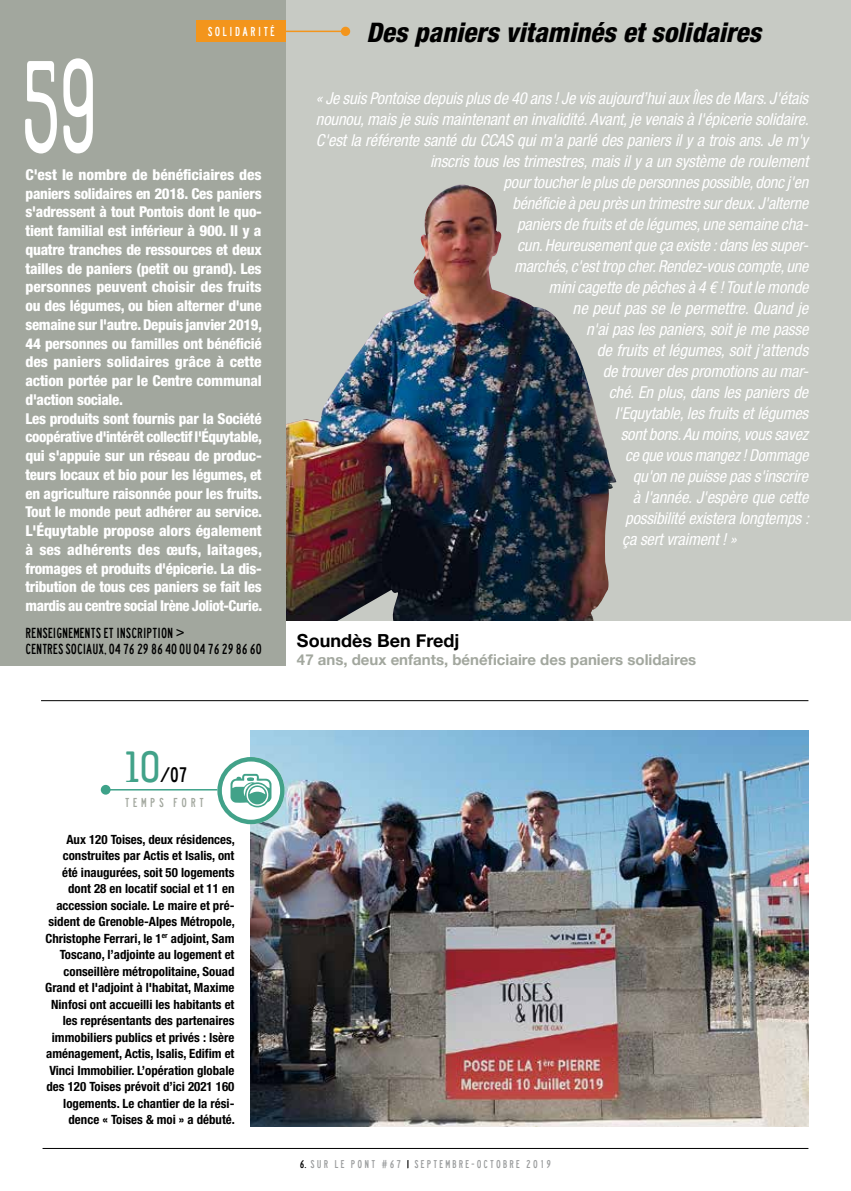
<style>
.page{position:relative;width:851px;height:1191px;background:#fff}
.page>*{position:absolute;margin:0;border:0;box-sizing:border-box;transform-origin:0 0}
.t1{font:119.7px "Tower Print US";color:#fff;scale:.6 1}
.t2{font:italic 800 condensed 27px "Helvetica Neue";color:#000}
.t3{font:19.5px "lanea";color:#000}
.t4{font:700 18px "Helvetica Neue";color:#000}
.t5{font:italic condensed 16.5px "Helvetica Neue";letter-spacing:-.01em;color:#fff}
.t6{font:800 condensed 15px/18.8px "Helvetica Neue";letter-spacing:-.02em;color:#fff}
.t7{font:700 15px "Helvetica Neue";color:#a2a79e}
.t8{font:13.5px/16px "lanea";color:#000}
.t9{font:700 condensed 12.75px/16.5px "Helvetica Neue";color:#000;text-align:right}
.t10{font:12px "lanea";letter-spacing:.2em;color:#fff}
.t11{font:12px "lanea";letter-spacing:.3em;color:#a2a79e}
.t12{font:10.5px "lanea";letter-spacing:.2em;color:#9c9e9f}
.s1{font-family:"Tower Print US";font-size:39.9px;color:#42a289}
.s2{color:#000}
</style>
<div class="page">
<hr style="left:43px;top:1148px;width:765px;height:1px;background:#000">
<img style="left:250px;top:731px;width:558px;height:396px">
<div style="left:284px;top:0;width:566px;height:621px;background:#c7cac4"></div>
<img style="left:285px;top:185px;width:331px;height:436px">
<hr style="left:108px;top:789px;width:111px;height:1px;background:#3ea289">
<div style="left:101px;top:785px;width:9px;height:9px;background:#3ea289;border-radius:50%"></div>
<svg style="left:217px;top:757px;width:67px;height:67px"></svg>
<hr style="left:41px;top:700px;width:767px;height:1px;background:#000">
<div style="left:0;top:0;width:285px;height:666px;background:#a2a79e"></div>
<div style="left:196px;top:20px;width:89px;height:22px;background:#f3951c"></div>
<hr style="left:284px;top:31px;width:64px;height:1px;background:#f3951c">
<div style="left:341px;top:27px;width:9px;height:9px;background:#f3951c;border-radius:50%"></div>
<p class="t10" style="left:208px;top:25px;width:69px">SOLIDARITÉ</p>
<h2 class="t2" style="left:366px;top:15px;width:396px">Des paniers vitaminés et solidaires</h2>
<h1 class="t1" style="left:22px;top:31px;width:125px">59</h1>
<p class="t6" style="left:26px;top:165px;width:238px">C'est le nombre de bénéficiaires des paniers solidaires en 2018. Ces paniers s'adressent à tout Pontois dont le quo&shy;tient familial est inférieur à 900. Il y a quatre tranches de ressources et deux tailles de paniers (petit ou grand). Les personnes peuvent choisir des fruits ou des légumes, ou bien alterner d'une semaine sur l'autre. Depuis janvier 2019, 44 personnes ou familles ont bénéficié des paniers solidaires grâce à cette action portée par le Centre communal d'action sociale.<br>Les produits sont fournis par la Société coopérative d'intérêt collectif l'Équytable, qui s'appuie sur un réseau de produc&shy;teurs locaux et bio pour les légumes, et en agriculture raisonnée pour les fruits.<br>Tout le monde peut adhérer au service.<br>L'Équytable propose alors également à ses adhérents des œufs, laitages, fromages et produits d'épicerie. La dis&shy;tribution de tous ces paniers se fait les mardis au centre social Irène Joliot-Curie.</p>
<p class="t8" style="left:26px;top:625px;width:238px">RENSEIGNEMENTS ET INSCRIPTION &gt;<br>CENTRES SOCIAUX, 04 76 29 86 40 OU 04 76 29 86 60</p>
<p class="t3" style="left:125px;top:763px;width:64px"><span class="s1">10</span>/07</p>
<p class="t11" style="left:125px;top:795px;width:80px">TEMPS FORT</p>
<p class="t9" style="left:45px;top:830px;width:191px">Aux 120 Toises, deux résidences, construites par Actis et Isalis, ont été inaugurées, soit 50 logements dont 28 en locatif social et 11 en accession sociale. Le maire et pré&shy;sident de Grenoble-Alpes Métropole, Christophe Ferrari, le 1<sup>er</sup> adjoint, Sam Toscano, l’adjointe au logement et conseillère métropolitaine, Souad Grand et l'adjoint à l'habitat, Maxime Ninfosi ont accueilli les habitants et les représentants des partenaires immobiliers publics et privés : Isère aménagement, Actis, Isalis, Edifim et Vinci Immobilier. L’opération globale des 120 Toises prévoit d’ici 2021 160 logements. Le chantier de la rési&shy;dence « Toises &amp; moi » a débuté.</p>
<p class="t5" style="left:316px;top:88px;width:494px">« Je suis Pontoise depuis plus de 40 ans ! Je vis aujourd’hui aux Îles de Mars. J'étais</p>
<p class="t5" style="left:316px;top:109px;width:494px">nounou, mais je suis maintenant en invalidité. Avant, je venais à l'épicerie solidaire.</p>
<p class="t5" style="left:316px;top:130px;width:493px">C'est la référente santé du CCAS qui m'a parlé des paniers il y a trois ans. Je m'y</p>
<p class="t5" style="left:430px;top:151px;width:380px">inscris tous les trimestres, mais il y a un système de roulement</p>
<p class="t5" style="left:503px;top:172px;width:306px">pour toucher le plus de personnes possible, donc j'en</p>
<p class="t5" style="left:512px;top:193px;width:297px">bénéficie à peu près un trimestre sur deux. J'alterne</p>
<p class="t5" style="left:517px;top:214px;width:293px">paniers de fruits et de légumes, une semaine cha-</p>
<p class="t5" style="left:517px;top:235px;width:293px">cun. Heureusement que ça existe : dans les super-</p>
<p class="t5" style="left:514px;top:256px;width:296px">marchés, c'est trop cher. Rendez-vous compte, une</p>
<p class="t5" style="left:548px;top:277px;width:261px">mini cagette de pêches à 4 € ! Tout le monde</p>
<p class="t5" style="left:572px;top:298px;width:237px">ne peut pas se le permettre. Quand je</p>
<p class="t5" style="left:586px;top:319px;width:224px">n'ai pas les paniers, soit je me passe</p>
<p class="t5" style="left:596px;top:340px;width:213px">de fruits et légumes, soit j'attends</p>
<p class="t5" style="left:602px;top:361px;width:207px">de trouver des promotions au mar-</p>
<p class="t5" style="left:608px;top:382px;width:201px">ché. En plus, dans les paniers de</p>
<p class="t5" style="left:614px;top:403px;width:195px">l'Equytable, les fruits et légumes</p>
<p class="t5" style="left:620px;top:424px;width:189px">sont bons. Au moins, vous savez</p>
<p class="t5" style="left:625px;top:445px;width:185px">ce que vous mangez ! Dommage</p>
<p class="t5" style="left:632px;top:466px;width:177px">qu'on ne puisse pas s'inscrire</p>
<p class="t5" style="left:632px;top:487px;width:177px">à l'année. J'espère que cette</p>
<p class="t5" style="left:625px;top:508px;width:185px">possibilité existera longtemps :</p>
<p class="t5" style="left:622px;top:529px;width:116px">ça sert vraiment ! »</p>
<p class="t4" style="left:297px;top:629px;width:164px">Soundès Ben Fredj</p>
<p class="t7" style="left:297px;top:650px;width:401px">47 ans, deux enfants, bénéficiaire des paniers solidaires</p>
<p class="t12" style="left:300px;top:1157px;width:103px"><span class="s2">6.</span> SUR LE PONT #67</p>
<p class="t12" style="left:414px;top:1157px;width:138px">SEPTEMBRE-OCTOBRE 2019</p>
</div>
